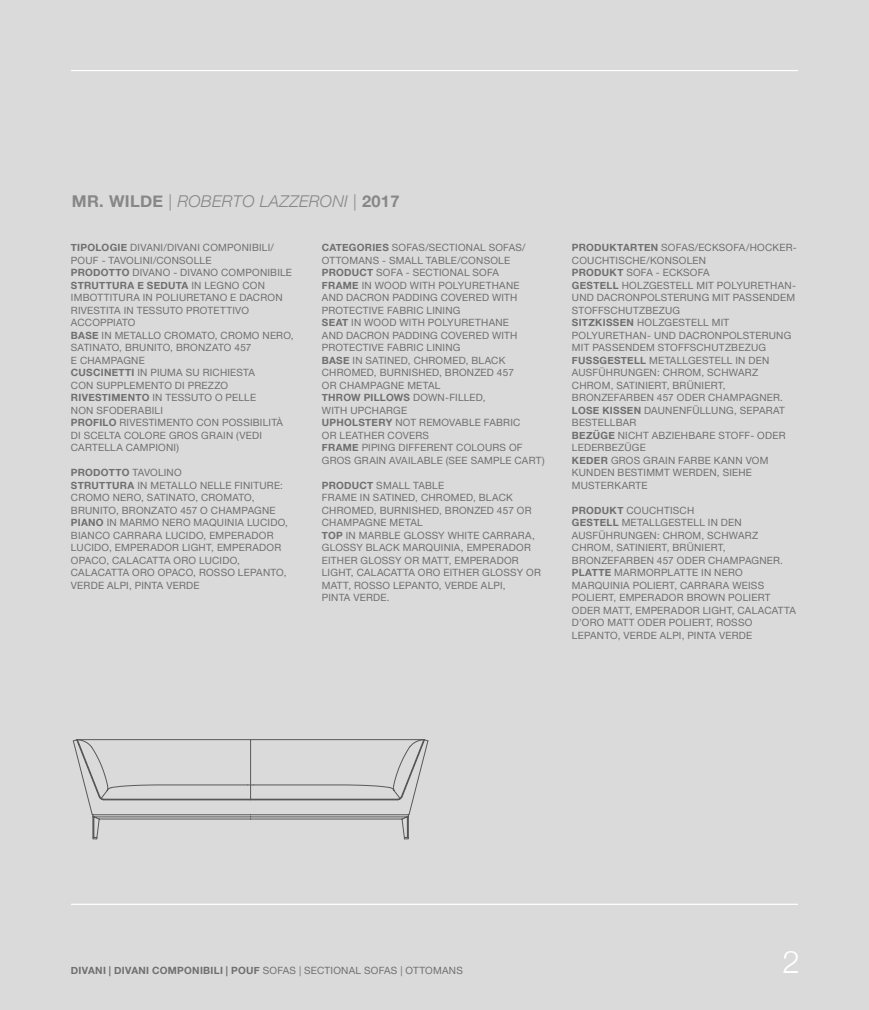
<style>
.page{position:relative;width:869px;height:1010px;background:#fff}
.page>*{position:absolute;margin:0;border:0;box-sizing:border-box;transform-origin:0 0}
.t1{font:300 31.25px "Helvetica Neue";color:#fff}
.t2{font:italic 300 16.25px "Helvetica Neue";letter-spacing:.02em;color:#878787}
.t3{font:10px/12.5px "Helvetica Neue";letter-spacing:.025em;color:#706f6f}
.t4{font:700 10px "Helvetica Neue";letter-spacing:.03em;color:#706f6f}
.s1{font-weight:700;font-style:normal}
.s2{font-weight:700}
.s3{font-weight:400}
</style>
<div class="page">
<div style="left:0;top:0;width:868px;height:1010px;background:#dadada"></div>
<hr style="left:71px;top:904px;width:726px;height:1px;background:#fff">
<hr style="left:71px;top:70px;width:726px;height:1px;background:#fff">
<svg style="left:72px;top:739px;width:356px;height:101px"></svg>
<h2 class="t2" style="left:72px;top:192px;width:329px"><span class="s1">MR. WILDE</span> | ROBERTO LAZZERONI | <span class="s1">2017</span></h2>
<p class="t3" style="left:71px;top:241px;width:224px"><span class="s2">TIPOLOGIE</span> DIVANI/DIVANI COMPONIBILI/<br>POUF - TAVOLINI/CONSOLLE<br><span class="s2">PRODOTTO</span> DIVANO - DIVANO COMPONIBILE<br><span class="s2">STRUTTURA E SEDUTA</span> IN LEGNO CON<br>IMBOTTITURA IN POLIURETANO E DACRON<br>RIVESTITA IN TESSUTO PROTETTIVO<br>ACCOPPIATO<br><span class="s2">BASE</span> IN METALLO CROMATO, CROMO NERO,<br>SATINATO, BRUNITO, BRONZATO 457<br>E CHAMPAGNE<br><span class="s2">CUSCINETTI</span> IN PIUMA SU RICHIESTA<br>CON SUPPLEMENTO DI PREZZO<br><span class="s2">RIVESTIMENTO</span> IN TESSUTO O PELLE<br>NON SFODERABILI<br><span class="s2">PROFILO</span> RIVESTIMENTO CON POSSIBILITÀ<br>DI SCELTA COLORE GROS GRAIN (VEDI<br>CARTELLA CAMPIONI)</p>
<p class="t3" style="left:71px;top:466px;width:218px"><span class="s2">PRODOTTO</span> TAVOLINO<br><span class="s2">STRUTTURA</span> IN METALLO NELLE FINITURE:<br>CROMO NERO, SATINATO, CROMATO,<br>BRUNITO, BRONZATO 457 O CHAMPAGNE<br><span class="s2">PIANO</span> IN MARMO NERO MAQUINIA LUCIDO,<br>BIANCO CARRARA LUCIDO, EMPERADOR<br>LUCIDO, EMPERADOR LIGHT, EMPERADOR<br>OPACO, CALACATTA ORO LUCIDO,<br>CALACATTA ORO OPACO, ROSSO LEPANTO,<br>VERDE ALPI, PINTA VERDE</p>
<p class="t3" style="left:322px;top:241px;width:224px"><span class="s2">CATEGORIES</span> SOFAS/SECTIONAL SOFAS/<br>OTTOMANS - SMALL TABLE/CONSOLE<br><span class="s2">PRODUCT</span> SOFA - SECTIONAL SOFA<br><span class="s2">FRAME</span> IN WOOD WITH POLYURETHANE<br>AND DACRON PADDING COVERED WITH<br>PROTECTIVE FABRIC LINING<br><span class="s2">SEAT</span> IN WOOD WITH POLYURETHANE<br>AND DACRON PADDING COVERED WITH<br>PROTECTIVE FABRIC LINING<br><span class="s2">BASE</span> IN SATINED, CHROMED, BLACK<br>CHROMED, BURNISHED, BRONZED 457<br>OR CHAMPAGNE METAL<br><span class="s2">THROW PILLOWS</span> DOWN-FILLED,<br>WITH UPCHARGE<br><span class="s2">UPHOLSTERY</span> NOT REMOVABLE FABRIC<br>OR LEATHER COVERS<br><span class="s2">FRAME</span> PIPING DIFFERENT COLOURS OF<br>GROS GRAIN AVAILABLE (SEE SAMPLE CART)</p>
<p class="t3" style="left:322px;top:479px;width:220px"><span class="s2">PRODUCT</span> SMALL TABLE<br>FRAME IN SATINED, CHROMED, BLACK<br>CHROMED, BURNISHED, BRONZED 457 OR<br>CHAMPAGNE METAL<br><span class="s2">TOP</span> IN MARBLE GLOSSY WHITE CARRARA,<br>GLOSSY BLACK MARQUINIA, EMPERADOR<br>EITHER GLOSSY OR MATT, EMPERADOR<br>LIGHT, CALACATTA ORO EITHER GLOSSY OR<br>MATT, ROSSO LEPANTO, VERDE ALPI,<br>PINTA VERDE.</p>
<p class="t3" style="left:571px;top:241px;width:226px"><span class="s2">PRODUKTARTEN</span> SOFAS/ECKSOFA/HOCKER-<br>COUCHTISCHE/KONSOLEN<br><span class="s2">PRODUKT</span> SOFA - ECKSOFA<br><span class="s2">GESTELL</span> HOLZGESTELL MIT POLYURETHAN-<br>UND DACRONPOLSTERUNG MIT PASSENDEM<br>STOFFSCHUTZBEZUG<br><span class="s2">SITZKISSEN</span> HOLZGESTELL MIT<br>POLYURETHAN- UND DACRONPOLSTERUNG<br>MIT PASSENDEM STOFFSCHUTZBEZUG<br><span class="s2">FUSSGESTELL</span> METALLGESTELL IN DEN<br>AUSFÜHRUNGEN: CHROM, SCHWARZ<br>CHROM, SATINIERT, BRÜNIERT,<br>BRONZEFARBEN 457 ODER CHAMPAGNER.<br><span class="s2">LOSE KISSEN</span> DAUNENFÜLLUNG, SEPARAT<br>BESTELLBAR<br><span class="s2">BEZÜGE</span> NICHT ABZIEHBARE STOFF- ODER<br>LEDERBEZÜGE<br><span class="s2">KEDER</span> GROS GRAIN FARBE KANN VOM<br>KUNDEN BESTIMMT WERDEN, SIEHE<br>MUSTERKARTE</p>
<p class="t3" style="left:571px;top:504px;width:225px"><span class="s2">PRODUKT</span> COUCHTISCH<br><span class="s2">GESTELL</span> METALLGESTELL IN DEN<br>AUSFÜHRUNGEN: CHROM, SCHWARZ<br>CHROM, SATINIERT, BRÜNIERT,<br>BRONZEFARBEN 457 ODER CHAMPAGNER.<br><span class="s2">PLATTE</span> MARMORPLATTE IN NERO<br>MARQUINIA POLIERT, CARRARA WEISS<br>POLIERT, EMPERADOR BROWN POLIERT<br>ODER MATT, EMPERADOR LIGHT, CALACATTA<br>D’ORO MATT ODER POLIERT, ROSSO<br>LEPANTO, VERDE ALPI, PINTA VERDE</p>
<p class="t4" style="left:71px;top:964px;width:393px">DIVANI | DIVANI COMPONIBILI | POUF <span class="s3">SOFAS | SECTIONAL SOFAS | OTTOMANS</span></p>
<h1 class="t1" style="left:782px;top:943px;width:19px">2</h1>
</div>
